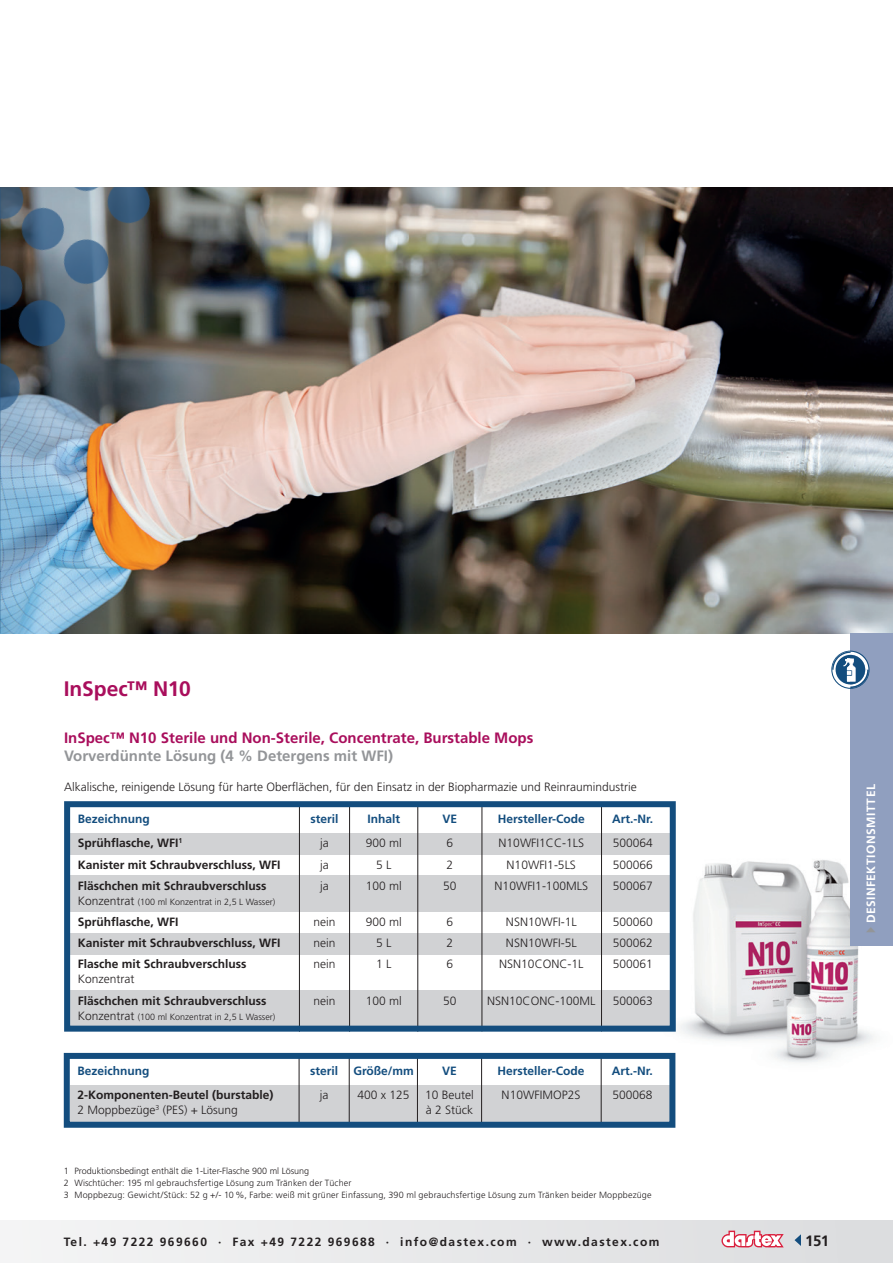
<style>
.page{position:relative;width:893px;height:1263px;background:#fff}
.page>*{position:absolute;margin:0;border:0;box-sizing:border-box;transform-origin:0 0}
.t1{font:700 21px "Frutiger LT Std";letter-spacing:-.005em;color:#a90e5c}
.t2{font:700 15px "Frutiger LT Std";color:#a90e5c}
.t3{font:700 15px "Frutiger LT Std";color:#939598}
.t4{font:700 15px "Frutiger LT Std";color:#231f20}
.t5{font:300 12px "Frutiger LT Std";color:#231f20}
.t6{font:700 12px "Frutiger LT Std";color:#231f20}
.t7{font:700 12px "Frutiger LT Std";color:#134d7e}
.t8{font:700 12px "Frutiger LT Std";letter-spacing:.12em;color:#231f20}
.t9{font:700 12px "Frutiger LT Std";letter-spacing:.04em;color:#fff}
.t10{font:300 9px/12px "Frutiger LT Std";letter-spacing:.01em;color:#231f20}
.s1{font-size:12px}
.s2{color:#939598}
</style>
<div class="page">
<div style="left:0;top:1220px;width:893px;height:43px;background:#e8e9ea"></div>
<svg style="left:721px;top:1230px;width:63px;height:17px"></svg>
<svg style="left:794px;top:1234px;width:7px;height:12px"></svg>
<img style="left:391px;top:187px;width:502px;height:447px">
<img style="left:0;top:187px;width:391px;height:447px">
<img style="left:652px;top:860px;width:222px;height:225px">
<div style="left:67px;top:805px;width:609px;height:159px;background:#fff"></div>
<div style="left:70px;top:833px;width:603px;height:21px;background:#d1d2d4"></div>
<div style="left:70px;top:875px;width:603px;height:37px;background:#d1d2d4"></div>
<div style="left:70px;top:990px;width:603px;height:37px;background:#d1d2d4"></div>
<div style="left:70px;top:933px;width:603px;height:21px;background:#d1d2d4"></div>
<hr style="left:482px;top:805px;width:1px;height:226px;background:#231f20">
<hr style="left:601px;top:805px;width:1px;height:226px;background:#231f20">
<hr style="left:349px;top:805px;width:1px;height:227px;background:#231f20">
<hr style="left:299px;top:805px;width:1px;height:227px;background:#231f20">
<hr style="left:417px;top:805px;width:1px;height:227px;background:#231f20">
<div style="left:64px;top:801px;width:612px;height:231px;border:6px solid #134d7e"></div>
<div style="left:67px;top:1057px;width:608px;height:67px;background:#fff"></div>
<div style="left:70px;top:1085px;width:603px;height:36px;background:#d1d2d4"></div>
<hr style="left:481px;top:1057px;width:1px;height:67px;background:#231f20">
<hr style="left:601px;top:1057px;width:1px;height:67px;background:#231f20">
<hr style="left:349px;top:1057px;width:1px;height:67px;background:#231f20">
<hr style="left:299px;top:1057px;width:1px;height:67px;background:#231f20">
<hr style="left:417px;top:1057px;width:1px;height:67px;background:#231f20">
<div style="left:64px;top:1053px;width:611px;height:75px;border:6px solid #134d7e"></div>
<div style="left:850px;top:634px;width:43px;height:312px;background:#909fbf"></div>
<svg style="left:831px;top:651px;width:38px;height:38px"></svg>
<h1 class="t1" style="left:64px;top:676px;width:128px">InSpec™ N10</h1>
<p class="t2" style="left:64px;top:729px;width:471px">InSpec™ N10 Sterile und Non-Sterile, Concentrate, Burstable Mops</p>
<p class="t3" style="left:64px;top:747px;width:330px">Vorverdünnte Lösung (4 % Detergens mit WFI)</p>
<p class="t5" style="left:64px;top:780px;width:574px">Alkalische, reinigende Lösung für harte Oberflächen, für den Einsatz in der Biopharmazie und Reinraumindustrie</p>
<p class="t7" style="left:78px;top:812px;width:74px">Bezeichnung</p>
<p class="t7" style="left:310px;top:812px;width:30px">steril</p>
<p class="t7" style="left:368px;top:812px;width:34px">Inhalt</p>
<p class="t7" style="left:442px;top:812px;width:16px">VE</p>
<p class="t7" style="left:498px;top:812px;width:88px">Hersteller-Code</p>
<p class="t7" style="left:612px;top:812px;width:42px">Art.-Nr.</p>
<p class="t6" style="left:78px;top:836px;width:106px">Sprühflasche, WFI<sup>1</sup></p>
<p class="t5" style="left:320px;top:836px;width:10px">ja</p>
<p class="t5" style="left:366px;top:836px;width:38px">900 ml</p>
<p class="t5" style="left:446px;top:836px;width:8px">6</p>
<p class="t5" style="left:499px;top:836px;width:87px">N10WFI1CC-1LS</p>
<p class="t5" style="left:613px;top:836px;width:42px">500064</p>
<p class="t6" style="left:78px;top:857px;width:204px">Kanister mit Schraubverschluss, WFI</p>
<p class="t5" style="left:320px;top:858px;width:10px">ja</p>
<p class="t5" style="left:376px;top:858px;width:17px">5 L</p>
<p class="t5" style="left:446px;top:858px;width:8px">2</p>
<p class="t5" style="left:507px;top:858px;width:71px">N10WFI1-5LS</p>
<p class="t5" style="left:613px;top:858px;width:42px">500066</p>
<p class="t6" style="left:78px;top:878px;width:190px">Fläschchen mit Schraubverschluss</p>
<p class="t5" style="left:320px;top:879px;width:10px">ja</p>
<p class="t5" style="left:366px;top:879px;width:38px">100 ml</p>
<p class="t5" style="left:443px;top:879px;width:15px">50</p>
<p class="t5" style="left:495px;top:879px;width:95px">N10WFI1-100MLS</p>
<p class="t5" style="left:613px;top:879px;width:42px">500067</p>
<p class="t10" style="left:78px;top:895px;width:199px"><span class="s1">Konzentrat</span> (100 ml Konzentrat in 2,5 L Wasser)</p>
<p class="t6" style="left:78px;top:915px;width:102px">Sprühflasche, WFI</p>
<p class="t5" style="left:313px;top:915px;width:24px">nein</p>
<p class="t5" style="left:366px;top:915px;width:38px">900 ml</p>
<p class="t5" style="left:446px;top:915px;width:8px">6</p>
<p class="t5" style="left:506px;top:915px;width:72px">NSN10WFI-1L</p>
<p class="t5" style="left:613px;top:915px;width:42px">500060</p>
<p class="t6" style="left:78px;top:936px;width:204px">Kanister mit Schraubverschluss, WFI</p>
<p class="t5" style="left:313px;top:936px;width:24px">nein</p>
<p class="t5" style="left:376px;top:936px;width:17px">5 L</p>
<p class="t5" style="left:446px;top:936px;width:8px">2</p>
<p class="t5" style="left:506px;top:936px;width:72px">NSN10WFI-5L</p>
<p class="t5" style="left:613px;top:936px;width:42px">500062</p>
<p class="t6" style="left:78px;top:957px;width:170px">Flasche mit Schraubverschluss</p>
<p class="t5" style="left:313px;top:957px;width:24px">nein</p>
<p class="t5" style="left:376px;top:957px;width:17px">1 L</p>
<p class="t5" style="left:446px;top:957px;width:8px">6</p>
<p class="t5" style="left:499px;top:957px;width:86px">NSN10CONC-1L</p>
<p class="t5" style="left:613px;top:957px;width:42px">500061</p>
<p class="t5" style="left:78px;top:972px;width:58px">Konzentrat</p>
<p class="t6" style="left:78px;top:993px;width:190px">Fläschchen mit Schraubverschluss</p>
<p class="t5" style="left:313px;top:994px;width:24px">nein</p>
<p class="t5" style="left:366px;top:994px;width:38px">100 ml</p>
<p class="t5" style="left:443px;top:994px;width:15px">50</p>
<p class="t5" style="left:487px;top:994px;width:110px">NSN10CONC-100ML</p>
<p class="t5" style="left:613px;top:994px;width:42px">500063</p>
<p class="t10" style="left:78px;top:1011px;width:199px"><span class="s1">Konzentrat</span> (100 ml Konzentrat in 2,5 L Wasser)</p>
<p class="t7" style="left:77px;top:1064px;width:73px">Bezeichnung</p>
<p class="t7" style="left:310px;top:1064px;width:30px">steril</p>
<p class="t7" style="left:353px;top:1064px;width:62px">Größe/mm</p>
<p class="t7" style="left:442px;top:1064px;width:16px">VE</p>
<p class="t7" style="left:498px;top:1064px;width:88px">Hersteller-Code</p>
<p class="t7" style="left:612px;top:1064px;width:42px">Art.-Nr.</p>
<p class="t6" style="left:77px;top:1088px;width:198px">2-Komponenten-Beutel (burstable)</p>
<p class="t5" style="left:320px;top:1088px;width:10px">ja</p>
<p class="t5" style="left:358px;top:1088px;width:54px">400 x 125</p>
<p class="t5" style="left:425px;top:1088px;width:50px">10 Beutel</p>
<p class="t5" style="left:502px;top:1088px;width:80px">N10WFIMOP2S</p>
<p class="t5" style="left:612px;top:1088px;width:42px">500068</p>
<p class="t5" style="left:77px;top:1103px;width:162px">2 Moppbezüge<sup>3</sup> (PES) + Lösung</p>
<p class="t5" style="left:426px;top:1103px;width:49px">à 2 Stück</p>
<p class="t10" style="left:64px;top:1165px;width:589px">1 Produktionsbedingt enthält die 1-Liter-Flasche 900 ml Lösung<br>2 Wischtücher: 195 ml gebrauchsfertige Lösung zum Tränken der Tücher<br>3 Moppbezug: Gewicht/Stück: 52 g +/- 10 %, Farbe: weiß mit grüner Einfassung, 390 ml gebrauchsfertige Lösung zum Tränken beider Moppbezüge</p>
<p class="t8" style="left:64px;top:1234px;width:597px">Tel. +49 7222 969660 · Fax +49 7222 969688 · info@dastex.com · www.dastex.com</p>
<p class="t4" style="left:805px;top:1232px;width:26px">151</p>
<p class="t9" style="left:864px;top:933px;width:151px;rotate:-90deg"><span class="s2">▶</span> DESINFEKTIONSMITTEL</p>
</div>
